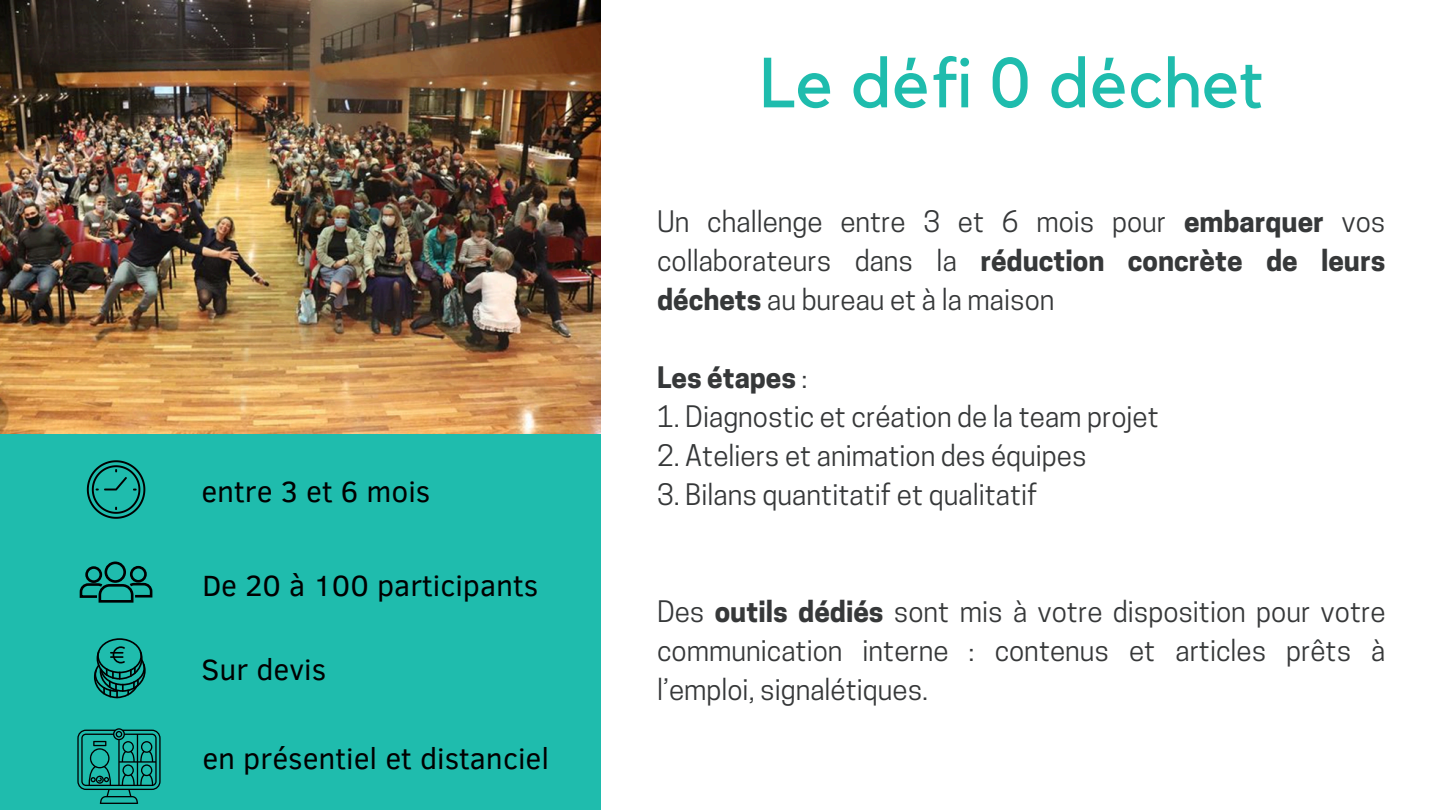
<style>
.page{position:relative;width:1440px;height:810px;background:#fff}
.page>*{position:absolute;margin:0;border:0;box-sizing:border-box;transform-origin:0 0}
.t1{font:70px "Kollektif";color:#1fbcad}
.t2{font:30px "Clear Sans";color:#000}
.t3{font:27.8px/39px "Cooper Hewitt";color:#363839;text-align:justify}
.t4{font:700 27.8px "Cooper Hewitt";color:#363839}
.s1{font-weight:700}
.s2{font-weight:400}
</style>
<div class="page">
<div style="left:0;top:28px;width:601px;height:782px;background:#1fbcad"></div>
<svg style="left:87px;top:460px;width:58px;height:59px"></svg>
<div style="left:105px;top:562px;width:21px;height:21px;border:3px solid #000;border-radius:50%"></div>
<div style="left:130px;top:566px;width:17px;height:17px;border:3px solid #000;border-radius:50%"></div>
<svg style="left:80px;top:582px;width:72px;height:21px"></svg>
<div style="left:85px;top:566px;width:17px;height:17px;border:3px solid #000;border-radius:50%"></div>
<svg style="left:94px;top:638px;width:52px;height:60px"></svg>
<svg style="left:77px;top:728px;width:84px;height:76px"></svg>
<img style="left:0;top:0;width:601px;height:434px">
<p class="t2" style="left:201px;top:470px;width:230px">entre 3 et 6 mois</p>
<p class="t2" style="left:202px;top:564px;width:338px">De 20 à 100 participants</p>
<p class="t2" style="left:201px;top:647px;width:126px">Sur devis</p>
<p class="t2" style="left:202px;top:737px;width:348px">en présentiel et distanciel</p>
<p class="t1" style="left:760px;top:51px;width:505px">Le défi 0 déchet</p>
<h1 class="t3" style="left:657px;top:206px;width:730px">Un challenge entre 3 et 6 mois pour <span class="s1">embarquer</span> vos collaborateurs dans la <span class="s1">réduction concrète de leurs déchets</span> au bureau et à la maison</h1>
<h2 class="t4" style="left:657px;top:367px;width:152px">Les étapes <span class="s2">:</span></h2>
<h2 class="t3" style="left:657px;top:401px;width:503px">1. Diagnostic et création de la team projet</h2>
<h2 class="t3" style="left:657px;top:440px;width:431px">2. Ateliers et animation des équipes</h2>
<h2 class="t3" style="left:657px;top:479px;width:382px">3. Bilans quantitatif et qualitatif</h2>
<h2 class="t3" style="left:657px;top:596px;width:730px">Des <span class="s1">outils dédiés</span> sont mis à votre disposition pour votre communication interne : contenus et articles prêts à l’emploi, signalétiques.</h2>
</div>
